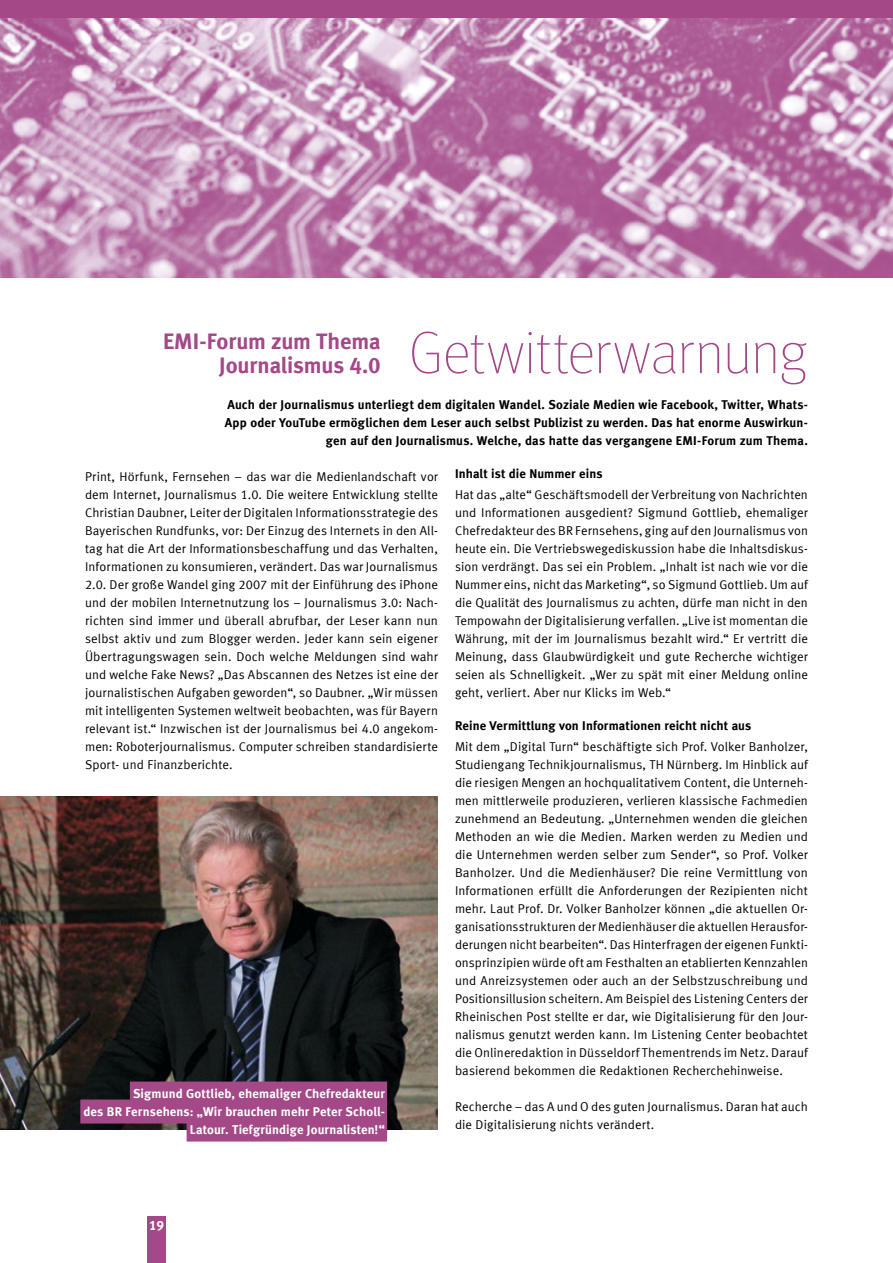
<style>
.page{position:relative;width:893px;height:1263px;background:#fff}
.page>*{position:absolute;margin:0;border:0;box-sizing:border-box;transform-origin:0 0}
.Headline_lila{font:100 60px "Meta Offc";letter-spacing:-.015em;color:#a44888}
.t1{font:22.5px/24px "Meta Bold LF";letter-spacing:-.01em;color:#a44888;text-align:right}
.t2{font:13.5px "Meta Bold LF";color:#fff}
.Fließtext{font:12.75px/18px "Meta Normal LF";letter-spacing:.005em;color:#000;text-align:justify}
.Lead{font:12.75px/18px "Meta Bold LF";letter-spacing:.015em;color:#000;text-align:right}
.Marker{font:12.75px/18px "Meta Bold LF";letter-spacing:.01em;color:#fff;text-align:right}
.Fließtext-2{font:12.75px "Meta Bold LF";letter-spacing:.005em;color:#000}
</style>
<div class="page">
<div style="left:147px;top:1216px;width:19px;height:47px;background:#a44888"></div>
<img style="left:0;top:797px;width:438px;height:332px">
<div style="left:130px;top:1081px;width:257px;height:24px;background:#a44888"></div>
<div style="left:80px;top:1099px;width:307px;height:24px;background:#a44888"></div>
<div style="left:187px;top:1117px;width:200px;height:24px;background:#a44888"></div>
<img style="left:0;top:17px;width:893px;height:261px">
<div style="left:0;top:0;width:893px;height:17px;background:#a44888"></div>
<p class="Headline_lila" style="left:409px;top:319px;width:401px">Getwitterwarnung</p>
<h2 class="t1" style="left:163px;top:329px;width:219px">EMI-Forum zum Thema<br>Journalismus 4.0</h2>
<p class="Lead" style="left:225px;top:395px;width:585px">Auch der Journalismus unterliegt dem digitalen Wandel. Soziale Medien wie Facebook, Twitter, Whats-<br>App oder YouTube ermöglichen dem Leser auch selbst Publizist zu werden. Das hat enorme Auswirkun&shy;gen auf den Journalismus. Welche, das hatte das vergangene EMI-Forum zum Thema.</p>
<p class="Fließtext-2" style="left:455px;top:466px;width:149px">Inhalt ist die Nummer eins</p>
<p class="Fließtext" style="left:455px;top:485px;width:354px">Hat das „alte“ Geschäftsmodell der Verbreitung von Nachrichten und Informationen ausgedient? Sigmund Gottlieb, ehemaliger Chefredakteur des BR Fernsehens, ging auf den Journalismus von heute ein. Die Vertriebswegediskussion habe die Inhaltsdiskus&shy;sion verdrängt. Das sei ein Problem. „Inhalt ist nach wie vor die Nummer eins, nicht das Marketing“, so Sigmund Gottlieb. Um auf die Qualität des Journalismus zu achten, dürfe man nicht in den Tempowahn der Digitalisierung verfallen. „Live ist momentan die Währung, mit der im Journalismus bezahlt wird.“ Er vertritt die Meinung, dass Glaubwürdigkeit und gute Recherche wichtiger seien als Schnelligkeit. „Wer zu spät mit einer Meldung online geht, verliert. Aber nur Klicks im Web.“</p>
<p class="Fließtext-2" style="left:455px;top:718px;width:298px">Reine Vermittlung von Informationen reicht nicht aus</p>
<p class="Fließtext" style="left:455px;top:737px;width:354px">Mit dem „Digital Turn“ beschäftigte sich Prof. Volker Banholzer, Studiengang Technikjournalismus, TH Nürnberg. Im Hinblick auf die riesigen Mengen an hochqualitativem Content, die Unterneh&shy;men mittlerweile produzieren, verlieren klassische Fachmedien zunehmend an Bedeutung. „Unternehmen wenden die gleichen Methoden an wie die Medien. Marken werden zu Medien und die Unternehmen werden selber zum Sender“, so Prof. Volker Banholzer. Und die Medienhäuser? Die reine Vermittlung von Informationen erfüllt die Anforderungen der Rezipienten nicht mehr. Laut Prof. Dr. Volker Banholzer können „die aktuellen Or&shy;ganisationsstrukturen der Medienhäuser die aktuellen Herausfor&shy;derungen nicht bearbeiten“. Das Hinterfragen der eigenen Funkti&shy;onsprinzipien würde oft am Festhalten an etablierten Kennzahlen und Anreizsystemen oder auch an der Selbstzuschreibung und Positionsillusion scheitern. Am Beispiel des Listening Centers der Rheinischen Post stellte er dar, wie Digitalisierung für den Jour&shy;nalismus genutzt werden kann. Im Listening Center beobachtet die Onlineredaktion in Düsseldorf Thementrends im Netz. Darauf basierend bekommen die Redaktionen Recherchehinweise.</p>
<p class="Fließtext" style="left:455px;top:1097px;width:354px">Recherche – das A und O des guten Journalismus. Daran hat auch die Digitalisierung nichts verändert.</p>
<p class="Fließtext" style="left:85px;top:467px;width:354px">Print, Hörfunk, Fernsehen – das war die Medienlandschaft vor dem Internet, Journalismus 1.0. Die weitere Entwicklung stellte Christian Daubner, Leiter der Digitalen Informationsstrategie des Bayerischen Rundfunks, vor: Der Einzug des Internets in den All&shy;tag hat die Art der Informationsbeschaffung und das Verhalten, Informationen zu konsumieren, verändert. Das war Journalismus 2.0. Der große Wandel ging 2007 mit der Einführung des iPhone und der mobilen Internetnutzung los – Journalismus 3.0: Nach&shy;richten sind immer und überall abrufbar, der Leser kann nun selbst aktiv und zum Blogger werden. Jeder kann sein eigener Übertragungswagen sein. Doch welche Meldungen sind wahr und welche Fake News? „Das Abscannen des Netzes ist eine der journalistischen Aufgaben geworden“, so Daubner. „Wir müssen mit intelligenten Systemen weltweit beobachten, was für Bayern relevant ist.“ Inzwischen ist der Journalismus bei 4.0 angekom&shy;men: Roboterjournalismus. Computer schreiben standardisierte Sport- und Finanzberichte.</p>
<p class="Marker" style="left:84px;top:1084px;width:303px">Sigmund Gottlieb, ehemaliger Chefredakteur<br>des BR Fernsehens: „Wir brauchen mehr Peter Scholl-<br>Latour. Tiefgründige Journalisten!“</p>
<p class="t2" style="left:149px;top:1218px;width:17px">19</p>
</div>
